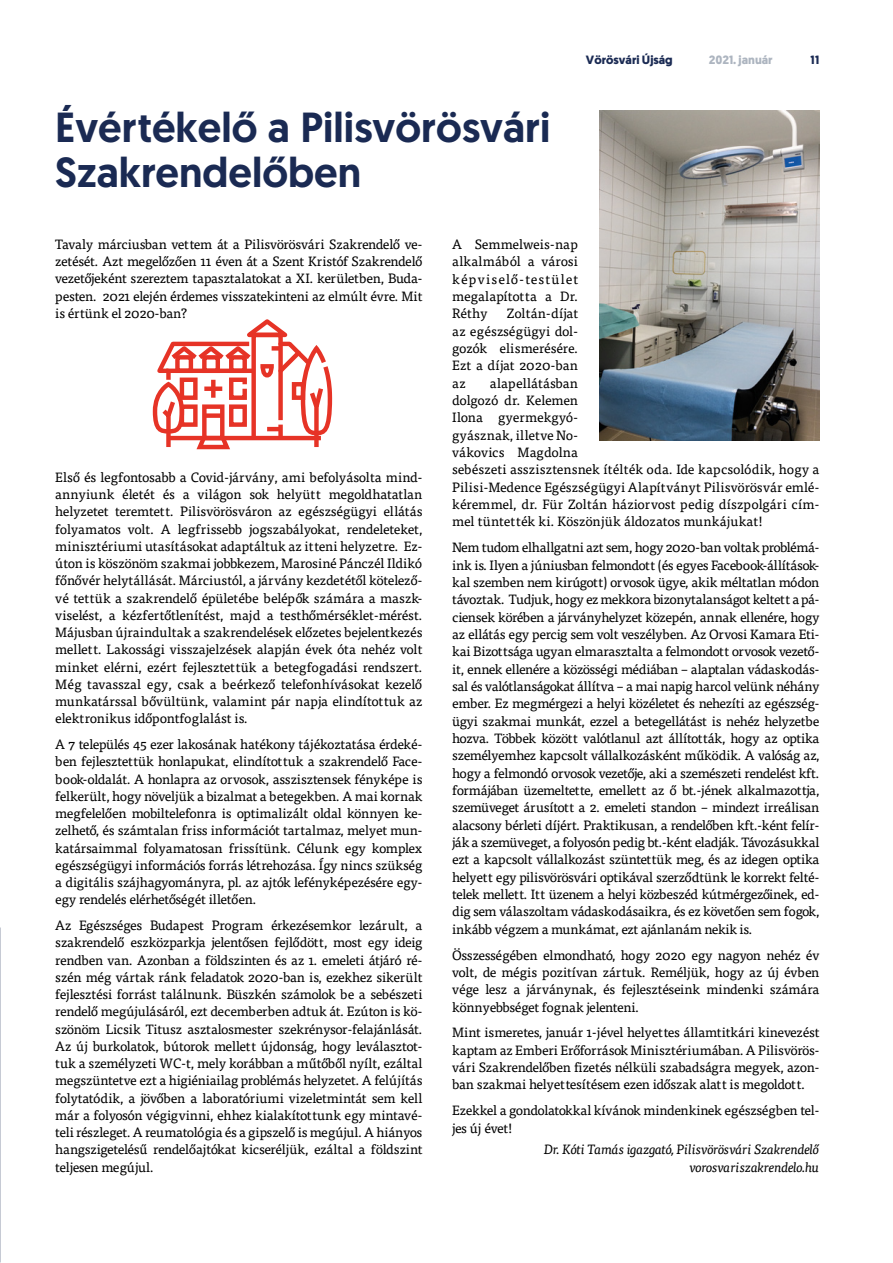
<style>
.page{position:relative;width:893px;height:1263px;background:#fff}
.page>*{position:absolute;margin:0;border:0;box-sizing:border-box;transform-origin:0 0}
.t1{font:500 42px/45px "Geomanist";color:#1a2a53}
.t2{font:13.5px/17.2px "Tisa Pro";color:#000;text-align:justify}
.t3{font:13.5px/17.4px "Tisa Pro";letter-spacing:.02em;color:#000}
.t4{font:italic 13.5px/17.4px "Tisa Pro";letter-spacing:-.025em;color:#000;text-align:right}
.t5{font:13.5px/17.4px "Tisa Pro";letter-spacing:-.025em;color:#000}
.t6{font:700 12px "Geomanist";color:#1a2a53}
.t7{font:700 12px "Geomanist";color:#adb5c0}
</style>
<div class="page">
<img style="left:599px;top:111px;width:220px;height:330px">
<svg style="left:152px;top:319px;width:180px;height:131px"></svg>
<div style="left:204px;top:386px;width:18px;height:5px;background:#e63326"></div>
<div style="left:211px;top:380px;width:5px;height:18px;background:#e63326"></div>
<h1 class="t1" style="left:55px;top:104px;width:497px">Évértékelő a Pilisvörösvári<br>Szakrendelőben</h1>
<p class="t6" style="left:586px;top:52px;width:88px">Vörösvári Újság</p>
<p class="t7" style="left:709px;top:52px;width:65px">2021. január</p>
<p class="t6" style="left:811px;top:52px;width:10px">11</p>
<p class="t2" style="left:55px;top:235px;width:369px">Tavaly márciusban vettem át a Pilisvörösvári Szakrendelő ve&shy;zetését. Azt megelőzően 11 éven át a Szent Kristóf Szakrendelő vezetőjeként szereztem tapasztalatokat a XI. kerületben, Buda&shy;pesten. 2021 elején érdemes visszatekinteni az elmúlt évre. Mit is értünk el 2020-ban?</p>
<p class="t2" style="left:55px;top:468px;width:369px">Első és legfontosabb a Covid-járvány, ami befolyásolta mind&shy;annyiunk életét és a világon sok helyütt megoldhatatlan helyzetet teremtett. Pilisvörösváron az egészségügyi ellátás folyamatos volt. A legfrissebb jogszabályokat, rendeleteket, minisztériumi utasításokat adaptáltuk az itteni helyzetre. Ez&shy;úton is köszönöm szakmai jobbkezem, Marosiné Pánczél Ildikó főnővér helytállását. Márciustól, a járvány kezdetétől kötelező&shy;vé tettük a szakrendelő épületébe belépők számára a maszk&shy;viselést, a kézfertőtlenítést, majd a testhőmérséklet-mérést.<br>Májusban újraindultak a szakrendelések előzetes bejelentkezés mellett. Lakossági visszajelzések alapján évek óta nehéz volt minket elérni, ezért fejlesztettük a betegfogadási rendszert.<br>Még tavasszal egy, csak a beérkező telefonhívásokat kezelő munkatárssal bővültünk, valamint pár napja elindítottuk az elektronikus időpontfoglalást is.</p>
<p class="t2" style="left:55px;top:735px;width:369px">A 7 település 45 ezer lakosának hatékony tájékoztatása érdeké&shy;ben fejlesztettük honlapukat, elindítottuk a szakrendelő Face&shy;book-oldalát. A honlapra az orvosok, asszisztensek fényképe is felkerült, hogy növeljük a bizalmat a betegekben. A mai kornak megfelelően mobiltelefonra is optimalizált oldal könnyen ke&shy;zelhető, és számtalan friss információt tartalmaz, melyet mun&shy;katársaimmal folyamatosan frissítünk. Célunk egy komplex egészségügyi információs forrás létrehozása. Így nincs szükség a digitális szájhagyományra, pl. az ajtók lefényképezésére egy&shy;egy rendelés elérhetőségét illetően.</p>
<p class="t2" style="left:55px;top:916px;width:369px">Az Egészséges Budapest Program érkezésemkor lezárult, a szakrendelő eszközparkja jelentősen fejlődött, most egy ideig rendben van. Azonban a földszinten és az 1. emeleti átjáró ré&shy;szén még vártak ránk feladatok 2020-ban is, ezekhez sikerült fejlesztési forrást találnunk. Büszkén számolok be a sebészeti rendelő megújulásáról, ezt decemberben adtuk át. Ezúton is kö&shy;szönöm Licsik Titusz asztalosmester szekrénysor-felajánlását.<br>Az új burkolatok, bútorok mellett újdonság, hogy leválasztot&shy;tuk a személyzeti WC-t, mely korábban a műtőből nyílt, ezáltal megszüntetve ezt a higiéniailag problémás helyzetet. A felújítás folytatódik, a jövőben a laboratóriumi vizeletmintát sem kell már a folyosón végigvinni, ehhez kialakítottunk egy mintavé&shy;teli részleget. A reumatológia és a gipszelő is megújul. A hiányos hangszigetelésű rendelőajtókat kicseréljük, ezáltal a földszint teljesen megújul.</p>
<p class="t2" style="left:452px;top:235px;width:127px">A Semmelweis-nap alkalmából a városi képviselő-testület megalapította a Dr.<br>Réthy</p>
<p class="t2" style="left:452px;top:304px;width:127px;text-indent:55px">Zoltán-díjat az egészségügyi dol&shy;gozók elismerésére.<br>Ezt a díjat 2020-ban az</p>
<p class="t3" style="left:452px;top:373px;width:369px;text-indent:38px">alapellátásban<br>dolgozó dr. Kelemen<br>Ilona gyermekgyó-<br>gyásznak, illetve No-<br>vákovics Magdolna<br>sebészeti asszisztensnek ítélték oda. Ide kapcsolódik, hogy a Pilisi-Medence Egészségügyi Alapítványt Pilisvörösvár emlé&shy;kéremmel, dr. Für Zoltán háziorvost pedig díszpolgári cím&shy;mel tüntették ki. Köszönjük áldozatos munkájukat!</p>
<p class="t2" style="left:452px;top:538px;width:369px">Nem tudom elhallgatni azt sem, hogy 2020-ban voltak problémá&shy;ink is. Ilyen a júniusban felmondott (és egyes Facebook-állítások&shy;kal szemben nem kirúgott) orvosok ügye, akik méltatlan módon távoztak. Tudjuk, hogy ez mekkora bizonytalanságot keltett a pá&shy;ciensek körében a járványhelyzet közepén, annak ellenére, hogy az ellátás egy percig sem volt veszélyben. Az Orvosi Kamara Eti&shy;kai Bizottsága ugyan elmarasztalta a felmondott orvosok vezető&shy;it, ennek ellenére a közösségi médiában – alaptalan vádaskodás&shy;sal és valótlanságokat állítva – a mai napig harcol velünk néhány ember. Ez megmérgezi a helyi közéletet és nehezíti az egészség&shy;ügyi szakmai munkát, ezzel a betegellátást is nehéz helyzetbe hozva. Többek között valótlanul azt állították, hogy az optika személyemhez kapcsolt vállalkozásként működik. A valóság az, hogy a felmondó orvosok vezetője, aki a szemészeti rendelést kft. formájában üzemeltette, emellett az ő bt.-jének alkalmazottja, szemüveget árusított a 2. emeleti standon – mindezt irreálisan alacsony bérleti díjért. Praktikusan, a rendelőben kft.-ként felír&shy;ják a szemüveget, a folyosón pedig bt.-ként eladják. Távozásukkal ezt a kapcsolt vállalkozást szüntettük meg, és az idegen optika helyett egy pilisvörösvári optikával szerződtünk le korrekt felté&shy;telek mellett. Itt üzenem a helyi közbeszéd kútmérgezőinek, ed&shy;dig sem válaszoltam vádaskodásaikra, és ez követően sem fogok, inkább végzem a munkámat, ezt ajánlanám nekik is.</p>
<p class="t2" style="left:452px;top:945px;width:369px">Összességében elmondható, hogy 2020 egy nagyon nehéz év volt, de mégis pozitívan zártuk. Reméljük, hogy az új évben vége lesz a járványnak, és fejlesztéseink mindenki számára könnyebbséget fognak jelenteni.</p>
<p class="t2" style="left:452px;top:1023px;width:369px">Mint ismeretes, január 1-jével helyettes államtitkári kinevezést kaptam az Emberi Erőforrások Minisztériumában. A Pilisvörös&shy;vári Szakrendelőben fizetés nélküli szabadságra megyek, azon&shy;ban szakmai helyettesítésem ezen időszak alatt is megoldott.</p>
<p class="t5" style="left:452px;top:1101px;width:369px">Ezekkel a gondolatokkal kívánok mindenkinek egészségben tel&shy;jes új évet!</p>
<p class="t4" style="left:544px;top:1140px;width:277px">Dr. Kóti Tamás igazgató, Pilisvörösvári Szakrendelő vorosvariszakrendelo.hu</p>
</div>
